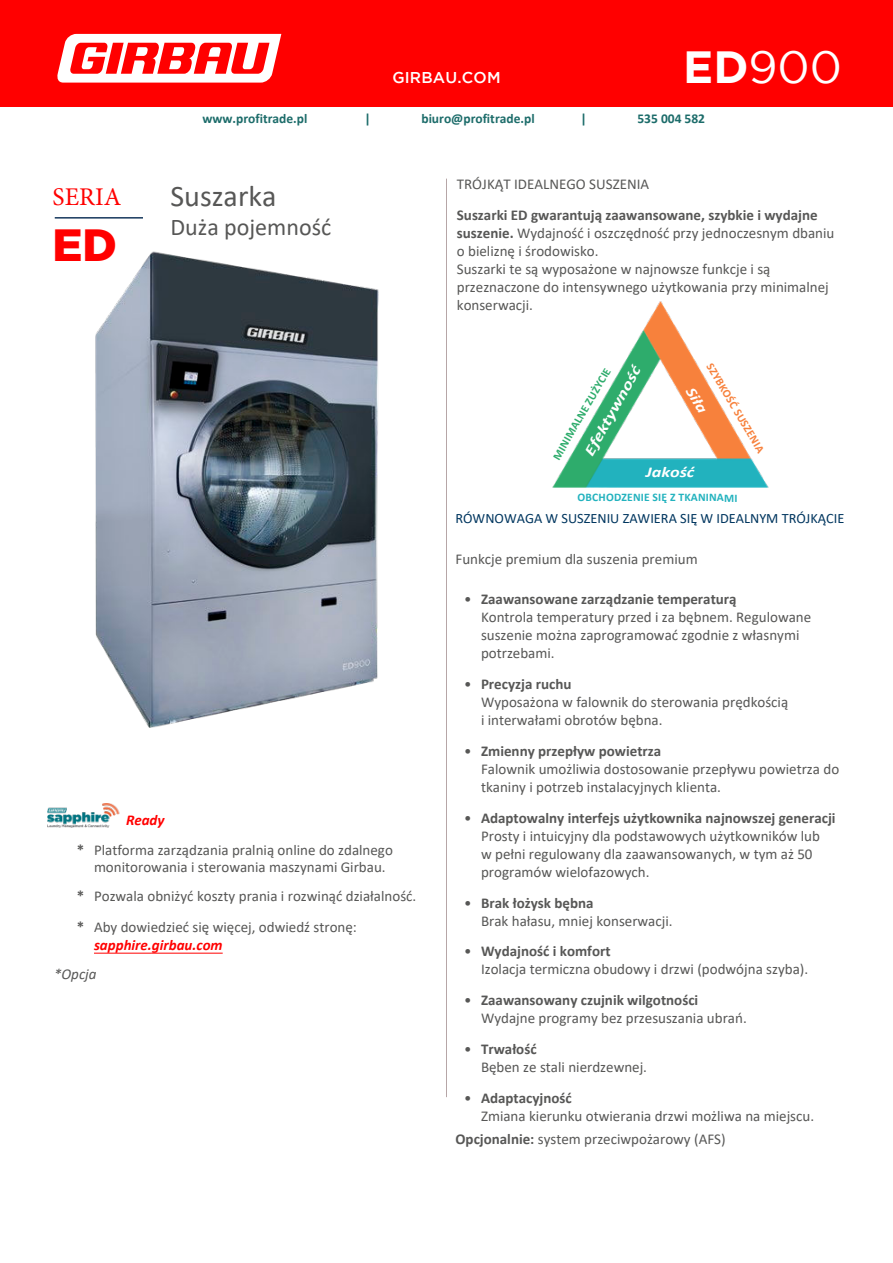
<style>
.page{position:relative;width:893px;height:1263px;background:#fff}
.page>*{position:absolute;margin:0;border:0;box-sizing:border-box;transform-origin:0 0}
.t1{font:45px "Gotham";color:#fff}
.t2{font:900 45px "Gotham";color:#f00}
.t3{font:30px "Calibri";color:#575756}
.t4{font:25.5px "Minion Pro";color:#f00}
.t5{font:24px "Calibri";color:#575756}
.t6{font:500 15.6px "Gotham";letter-spacing:.015em;color:#fff}
.t7{font:15px/18px "Calibri";color:#575756}
.t8{font:italic 700 15px "Calibri";color:#f00}
.t9{font:italic 700 15px "Calibri";color:#fff;scale:1.28 1}
.t10{font:italic 700 15px "Calibri";color:#fff;scale:1.21 1}
.t11{font:italic 15px "Calibri";color:#575756}
.t12{font:italic 700 15px "Calibri";color:#f00}
.t13{font:14.25px "Calibri";color:#00365f}
.t14{font:700 13.5px "Calibri";color:#1c6c6a}
.t15{font:700 11.55px "Calibri";letter-spacing:.015em;color:#22b2be}
.t16{font:700 11.55px "Calibri";color:#f7813c}
.t17{font:700 11.55px "Calibri";color:#2eac6c}
.s1{font-weight:700}
.s2{font-style:inherit}
</style>
<div class="page">
<div style="left:0;top:0;width:893px;height:106px;background:#f00"></div>
<svg style="left:57px;top:34px;width:224px;height:49px"></svg>
<hr style="left:446px;top:179px;width:1px;height:918px;background:#3a1011">
<img style="left:95px;top:251px;width:284px;height:477px">
<hr style="left:55px;top:217px;width:88px;height:2px;background:#16385c">
<img style="left:552px;top:301px;width:217px;height:187px">
<img style="left:48px;top:804px;width:72px;height:23px">
<hr style="left:152px;top:953px;width:71px;height:1px;background:#f00">
<hr style="left:94px;top:953px;width:58px;height:1px;background:#f00">
<p class="t6" style="left:392px;top:68px;width:110px">GIRBAU.COM</p>
<h1 class="t1" style="left:683px;top:41px;width:160px"><span class="s1">ED</span>900</h1>
<h3 class="t4" style="left:53px;top:179px;width:70px">SERIA</h3>
<h1 class="t2" style="left:53px;top:219px;width:66px">ED</h1>
<p class="t14" style="left:202px;top:109px;width:107px">www.profitrade.pl</p>
<p class="t14" style="left:364px;top:109px;width:8px">|</p>
<p class="t14" style="left:421px;top:109px;width:115px">biuro@profitrade.pl</p>
<p class="t14" style="left:580px;top:109px;width:8px">|</p>
<p class="t14" style="left:637px;top:109px;width:69px">535 004 582</p>
<h2 class="t3" style="left:171px;top:175px;width:107px">Suszarka</h2>
<h3 class="t5" style="left:171px;top:210px;width:162px">Duża pojemność</h3>
<p class="t7" style="left:457px;top:174px;width:194px">TRÓJKĄT IDEALNEGO SUSZENIA</p>
<p class="t7" style="left:457px;top:205px;width:379px"><span class="s1">Suszarki ED gwarantują zaawansowane, szybkie i wydajne suszenie.</span> Wydajność i oszczędność przy jednoczesnym dbaniu o bieliznę i środowisko.<br>Suszarki te są wyposażone w najnowsze funkcje i są przeznaczone do intensywnego użytkowania przy minimalnej konserwacji.</p>
<p class="t16" style="left:716px;top:360px;width:103px;rotate:59deg">SZYBKOŚĆ SUSZENIA</p>
<p class="t9" style="left:579px;top:449px;width:80px;rotate:-61deg">Efektywność</p>
<p class="t15" style="left:578px;top:489px;width:161px">OBCHODZENIE SIĘ Z TKANINAMI</p>
<p class="t13" style="left:455px;top:508px;width:390px">RÓWNOWAGA W SUSZENIU ZAWIERA SIĘ W IDEALNYM TRÓJKĄCIE</p>
<p class="t7" style="left:455px;top:550px;width:244px">Funkcje premium dla suszenia premium</p>
<p class="t17" style="left:549px;top:455px;width:105px;rotate:-60deg">MINIMALNE ZUŻYCIE</p>
<p class="t10" style="left:699px;top:383px;width:24px;rotate:59deg">Siła</p>
<p class="t10" style="left:646px;top:461px;width:42px">Jakość</p>
<p class="t12" style="left:126px;top:815px;width:40px">Ready</p>
<p class="t7" style="left:94px;top:842px;width:300px;line-height:16.5px;text-indent:-17px"><span class="s1">*</span> Platforma zarządzania pralnią online do zdalnego monitorowania i sterowania maszynami Girbau.</p>
<p class="t7" style="left:77px;top:880px;width:341px;line-height:30.8px"><span class="s1">*</span> Pozwala obniżyć koszty prania i rozwinąć działalność. <span class="s1">*</span> Aby dowiedzieć się więcej, odwiedź stronę:</p>
<p class="t8" style="left:94px;top:934px;width:130px">sapphire.girbau.com</p>
<p class="t11" style="left:54px;top:964px;width:44px"><span class="s2">*</span>Opcja</p>
<p class="t7" style="left:481px;top:590px;width:332px;text-indent:-17px">• <span class="s1">Zaawansowane zarządzanie temperaturą<br></span>Kontrola temperatury przed i za bębnem. Regulowane suszenie można zaprogramować zgodnie z własnymi potrzebami.</p>
<p class="t7" style="left:481px;top:675px;width:309px;text-indent:-17px">• <span class="s1">Precyzja ruchu<br></span>Wyposażona w falownik do sterowania prędkością i interwałami obrotów bębna.</p>
<p class="t7" style="left:481px;top:742px;width:360px;text-indent:-17px">• <span class="s1">Zmienny przepływ powietrza<br></span>Falownik umożliwia dostosowanie przepływu powietrza do tkaniny i potrzeb instalacyjnych klienta.</p>
<p class="t7" style="left:481px;top:808px;width:356px;text-indent:-17px">• <span class="s1">Adaptowalny interfejs użytkownika najnowszej generacji </span>Prosty i intuicyjny dla podstawowych użytkowników lub<br>w pełni regulowany dla zaawansowanych, w tym aż 50 programów wielofazowych.</p>
<p class="t7" style="left:481px;top:893px;width:193px;text-indent:-17px">• <span class="s1">Brak łożysk bębna<br></span>Brak hałasu, mniej konserwacji.</p>
<p class="t7" style="left:481px;top:942px;width:329px;text-indent:-17px">• <span class="s1">Wydajność i komfort<br></span>Izolacja termiczna obudowy i drzwi (podwójna szyba).</p>
<p class="t7" style="left:481px;top:991px;width:267px;text-indent:-17px">• <span class="s1">Zaawansowany czujnik wilgotności<br></span>Wydajne programy bez przesuszania ubrań.</p>
<p class="t7" style="left:481px;top:1039px;width:168px;text-indent:-17px">• <span class="s1">Trwałość<br></span>Bęben ze stali nierdzewnej.</p>
<p class="t7" style="left:481px;top:1088px;width:335px;text-indent:-17px">• <span class="s1">A</span><span class="s1">daptacyjność<br></span>Zmiana kierunku otwierania drzwi możliwa na miejscu.</p>
<p class="t7" style="left:455px;top:1130px;width:272px"><span class="s1">Opcjonalnie:</span> system przeciwpożarowy (AFS)</p>
</div>
